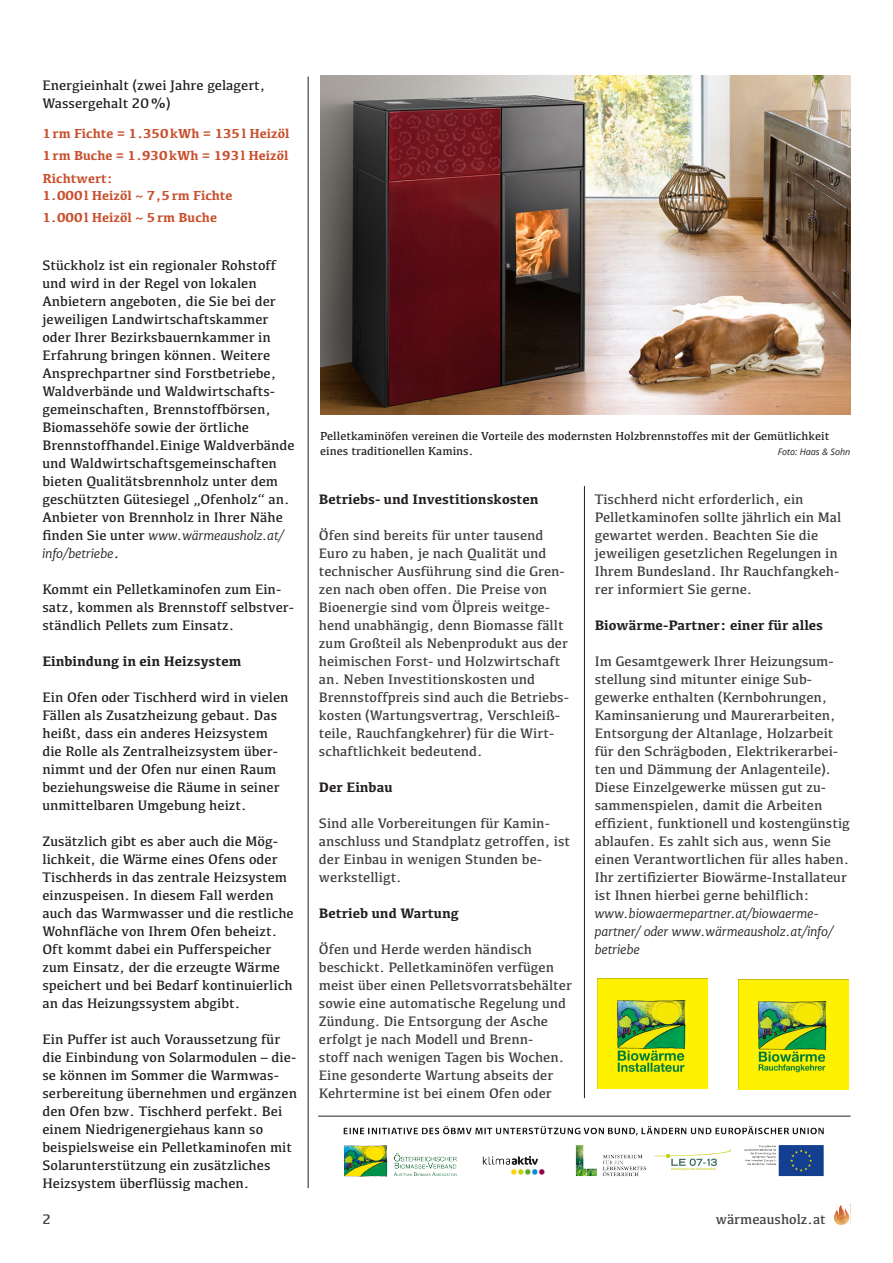
<style>
.page{position:relative;width:893px;height:1263px;background:#fff}
.page>*{position:absolute;margin:0;border:0;box-sizing:border-box;transform-origin:0 0}
.t1{font:14.25px/18px "Kefa";color:#3e3e3f}
.t2{font:14.25px/18px "Kefa";color:#231f20}
.t3{font:700 14.25px "Kefa";color:#231f20}
.t4{font:700 13.5px/22.5px "Kefa";color:#c8502e;text-align:justify}
.t5{font:12px/15px "Kefa";color:#231f20}
.t6{font:italic 9px "Open Sans";color:#231f20}
.s1{font-family:"Kefa II Pro";font-style:italic}
.s2{font-family:"Kefa II Pro";font-style:italic;color:#231f20}
</style>
<div class="page">
<hr style="left:308px;top:77px;width:1px;height:1111px;background:#231f20">
<hr style="left:584px;top:486px;width:1px;height:612px;background:#231f20">
<svg style="left:833px;top:1204px;width:18px;height:22px"></svg>
<img style="left:320px;top:76px;width:530px;height:338px">
<img style="left:597px;top:978px;width:111px;height:111px">
<img style="left:738px;top:979px;width:110px;height:111px">
<img style="left:343px;top:1125px;width:481px;height:52px">
<hr style="left:318px;top:1116px;width:532px;height:1px;background:#231f20">
<p class="t2" style="left:42px;top:76px;width:224px">Energieinhalt (zwei Jahre gelagert,<br>Wassergehalt 20%)</p>
<p class="t4" style="left:42px;top:121px;width:248px">1rm Fichte = 1.350kWh = 135l Heizöl 1rm Buche = 1.930kWh = 193l Heizöl Richtwert:</p>
<p class="t4" style="left:42px;top:183px;width:192px">1.000l Heizöl ~ 7,5rm Fichte<br>1.000l Heizöl ~ 5rm Buche</p>
<p class="t2" style="left:42px;top:256px;width:254px">Stückholz ist ein regionaler Rohstoff und wird in der Regel von lokalen Anbietern angeboten, die Sie bei der jeweiligen Landwirtschaftskammer oder Ihrer Bezirksbauernkammer in Erfahrung bringen können. Weitere Ansprechpartner sind Forstbetriebe, Waldverbände und Waldwirtschafts&shy;gemeinschaften, Brennstoffbörsen, Biomassehöfe sowie der örtliche Brennstoffhandel.Einige Waldverbände und Waldwirtschaftsgemeinschaften bieten Qualitätsbrennholz unter dem geschützten Gütesiegel „Ofenholz“ an.<br>Anbieter von Brennholz in Ihrer Nähe finden Sie unter <span class="s1">www.wärmeausholz.at/ info/betriebe</span>.</p>
<p class="t2" style="left:42px;top:580px;width:253px">Kommt ein Pelletkaminofen zum Ein&shy;satz, kommen als Brennstoff selbstver&shy;ständlich Pellets zum Einsatz.</p>
<p class="t3" style="left:42px;top:652px;width:200px">Einbindung in ein Heizsystem</p>
<p class="t2" style="left:42px;top:688px;width:248px">Ein Ofen oder Tischherd wird in vielen Fällen als Zusatzheizung gebaut. Das heißt, dass ein anderes Heizsystem die Rolle als Zentralheizsystem über&shy;nimmt und der Ofen nur einen Raum beziehungsweise die Räume in seiner unmittelbaren Umgebung heizt.</p>
<p class="t2" style="left:42px;top:832px;width:253px">Zusätzlich gibt es aber auch die Mög&shy;lichkeit, die Wärme eines Ofens oder Tischherds in das zentrale Heizsystem einzuspeisen. In diesem Fall werden auch das Warmwasser und die restliche Wohnfläche von Ihrem Ofen beheizt.<br>Oft kommt dabei ein Pufferspeicher zum Einsatz, der die erzeugte Wärme speichert und bei Bedarf kontinuierlich an das Heizungssystem abgibt.</p>
<p class="t2" style="left:42px;top:1030px;width:256px">Ein Puffer ist auch Voraussetzung für die Einbindung von Solarmodulen – die&shy;se können im Sommer die Warmwas&shy;serbereitung übernehmen und ergänzen den Ofen bzw. Tischherd perfekt. Bei einem Niedrigenergiehaus kann so beispielsweise ein Pelletkaminofen mit Solarunterstützung ein zusätzliches Heizsystem überflüssig machen.</p>
<p class="t5" style="left:320px;top:428px;width:511px">Pelletkaminöfen vereinen die Vorteile des modernsten Holzbrennstoffes mit der Gemütlichkeit eines traditionellen Kamins.</p>
<p class="t6" style="left:778px;top:446px;width:74px">Foto: Haas &amp; Sohn</p>
<p class="t3" style="left:319px;top:490px;width:221px">Betriebs- und Investitionskosten</p>
<p class="t1" style="left:319px;top:526px;width:252px">Öfen sind bereits für unter tausend Euro zu haben, je nach Qualität und technischer Ausführung sind die Gren&shy;zen nach oben offen. Die Preise von Bioenergie sind vom Ölpreis weitge&shy;hend unabhängig, denn Biomasse fällt zum Großteil als Nebenprodukt aus der heimischen Forst- und Holzwirtschaft an. Neben Investitionskosten und Brennstoffpreis sind auch die Betriebs&shy;kosten (Wartungsvertrag, Verschleiß&shy;teile, Rauchfangkehrer) für die Wirt&shy;schaftlichkeit bedeutend.</p>
<p class="t3" style="left:319px;top:778px;width:75px">Der Einbau</p>
<p class="t1" style="left:319px;top:814px;width:253px">Sind alle Vorbereitungen für Kamin&shy;anschluss und Standplatz getroffen, ist der Einbau in wenigen Stunden be&shy;werkstelligt.</p>
<p class="t3" style="left:319px;top:904px;width:142px">Betrieb und Wartung</p>
<p class="t1" style="left:319px;top:940px;width:255px">Öfen und Herde werden händisch beschickt. Pelletkaminöfen verfügen meist über einen Pelletsvorratsbehälter sowie eine automatische Regelung und Zündung. Die Entsorgung der Asche erfolgt je nach Modell und Brenn-<br>stoff nach wenigen Tagen bis Wochen.<br>Eine gesonderte Wartung abseits der Kehrtermine ist bei einem Ofen oder</p>
<p class="t1" style="left:595px;top:490px;width:248px">Tischherd nicht erforderlich, ein Pelletkaminofen sollte jährlich ein Mal gewartet werden. Beachten Sie die jeweiligen gesetzlichen Regelungen in Ihrem Bundesland. Ihr Rauchfangkeh&shy;rer informiert Sie gerne.</p>
<p class="t3" style="left:595px;top:616px;width:230px">Biowärme-Partner: einer für alles</p>
<p class="t1" style="left:595px;top:652px;width:257px">Im Gesamtgewerk Ihrer Heizungsum&shy;stellung sind mitunter einige Sub&shy;gewerke enthalten (Kernbohrungen, Kaminsanierung und Maurerarbeiten, Entsorgung der Altanlage, Holzarbeit für den Schrägboden, Elektrikerarbei&shy;ten und Dämmung der Anlagenteile).<br>Diese Einzelgewerke müssen gut zu&shy;sammenspielen, damit die Arbeiten effizient, funktionell und kostengünstig ablaufen. Es zahlt sich aus, wenn Sie einen Verantwortlichen für alles haben.<br>Ihr zertifizierter Biowärme-Installateur ist Ihnen hierbei gerne behilflich: <span class="s2">www.biowaermepartner.at/biowaerme&shy;partner/ oder www.wärmeausholz.at/info/ betriebe</span></p>
<p class="t1" style="left:43px;top:1210px;width:10px">2</p>
<p class="t1" style="left:716px;top:1210px;width:112px">wärmeausholz.at</p>
</div>
